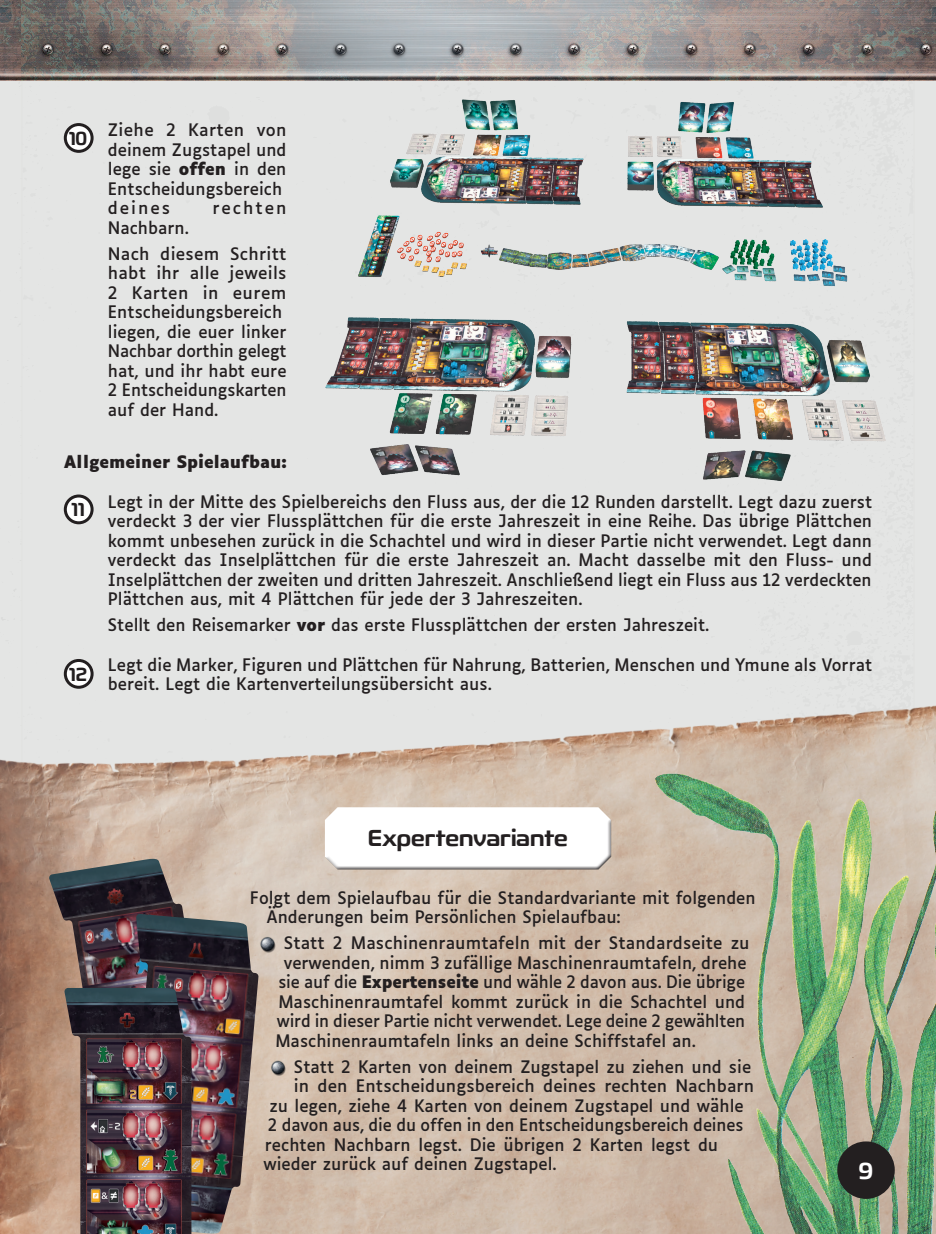
<style>
.page{position:relative;width:936px;height:1234px;background:#fff}
.page>*{position:absolute;margin:0;border:0;box-sizing:border-box;transform-origin:0 0}
.t1{font:24px "Fluctuation Rg";color:#231f20}
.t2{font:24px "Fluctuation Rg";color:#fff}
.t3{font:19.5px "Fluctuation Rg";color:#231f20}
.t4{font:16.5px/19.5px "Luciole";color:#231f20}
.t5{font:700 16.5px "Luciole";color:#231f20}
.t6{font:16.5px "Luciole";letter-spacing:.115em;color:#231f20}
.s1{font-weight:700}
</style>
<div class="page">
<svg style="left:11px;top:316px;width:10px;height:11px"></svg>
<svg style="left:12px;top:417px;width:8px;height:11px"></svg>
<svg style="left:19px;top:435px;width:2px;height:10px"></svg>
<svg style="left:14px;top:81px;width:7px;height:14px"></svg>
<svg style="left:16px;top:266px;width:5px;height:15px"></svg>
<svg style="left:19px;top:247px;width:2px;height:13px"></svg>
<svg style="left:10px;top:193px;width:7px;height:3px"></svg>
<svg style="left:9px;top:570px;width:4px;height:5px"></svg>
<svg style="left:11px;top:588px;width:10px;height:2px"></svg>
<svg style="left:17px;top:519px;width:4px;height:13px"></svg>
<svg style="left:12px;top:558px;width:9px;height:5px"></svg>
<div style="left:21px;top:81px;width:893px;height:509px;background:#e4e5e4"></div>
<img style="left:0;top:0;width:21px;height:81px">
<svg style="left:21px;top:0;width:914px;height:81px;background:#989391"></svg>
<img style="left:0;top:590px;width:935px;height:643px">
<img style="left:654px;top:759px;width:281px;height:474px">
<img style="left:49px;top:858px;width:166px;height:324px">
<img style="left:109px;top:913px;width:149px;height:320px">
<img style="left:64px;top:987px;width:127px;height:246px">
<img style="left:326px;top:100px;width:559px;height:380px">
<div style="left:324px;top:804px;width:289px;height:53px;background:#fff;opacity:.75"></div>
<div style="left:324px;top:817px;width:289px;height:53px;background:#231f20;opacity:.75"></div>
<div style="left:65px;top:124px;width:27px;height:27px;background:#fff;border-radius:50%"></div>
<div style="left:64px;top:123px;width:30px;height:30px;border:3px solid #231f20;border-radius:50%"></div>
<div style="left:65px;top:496px;width:27px;height:26px;background:#fff;border-radius:50%"></div>
<div style="left:64px;top:494px;width:30px;height:30px;border:3px solid #231f20;border-radius:50%"></div>
<div style="left:65px;top:660px;width:27px;height:27px;background:#fff;border-radius:50%"></div>
<div style="left:64px;top:658px;width:30px;height:30px;border:3px solid #231f20;border-radius:50%"></div>
<img style="left:257px;top:932px;width:21px;height:23px">
<img style="left:267px;top:1056px;width:21px;height:22px">
<div style="left:838px;top:1141px;width:55px;height:56px;background:#231f20;border-radius:50%"></div>
<div style="left:837px;top:1141px;width:57px;height:57px;border:2px solid #231f20;border-radius:50%"></div>
<p class="t3" style="left:69px;top:127px;width:20px">10</p>
<p class="t4" style="left:108px;top:119px;width:180px">Ziehe 2 Karten von deinem Zugstapel und lege sie <span class="s1">offen</span> in den<br>Entscheidungsbereich deines</p>
<p class="t6" style="left:212px;top:193px;width:76px">rechten</p>
<p class="t4" style="left:108px;top:213px;width:180px;line-height:25.8px">Nachbarn.<br>Nach diesem Schritt</p>
<p class="t4" style="left:108px;top:262px;width:180px">habt ihr alle jeweils<br>2 Karten in eurem<br>Entscheidungsbereich liegen, die euer linker<br>Nachbar dorthin gelegt hat, und ihr habt eure<br>2 Entscheidungskarten auf der Hand.</p>
<p class="t5" style="left:64px;top:452px;width:224px">Allgemeiner Spielaufbau:</p>
<p class="t3" style="left:72px;top:498px;width:14px">11</p>
<p class="t3" style="left:69px;top:662px;width:19px">12</p>
<p class="t4" style="left:108px;top:490px;width:765px;text-align:justify">Legt in der Mitte des Spielbereichs den Fluss aus, der die 12 Runden darstellt. Legt dazu zuerst verdeckt 3 der vier Flussplättchen für die erste Jahreszeit in eine Reihe. Das übrige Plättchen kommt unbesehen zurück in die Schachtel und wird in dieser Partie nicht verwendet. Legt dann verdeckt das Inselplättchen für die erste Jahreszeit an. Macht dasselbe mit den Fluss- und Inselplättchen der zweiten und dritten Jahreszeit. Anschließend liegt ein Fluss aus 12 verdeckten Plättchen aus, mit 4 Plättchen für jede der 3 Jahreszeiten.</p>
<p class="t4" style="left:108px;top:613px;width:603px">Stellt den Reisemarker <span class="s1">vor</span> das erste Flussplättchen der ersten Jahreszeit.</p>
<p class="t4" style="left:108px;top:653px;width:765px">Legt die Marker, Figuren und Plättchen für Nahrung, Batterien, Menschen und Ymune als Vorrat bereit. Legt die Kartenverteilungsübersicht aus.</p>
<h1 class="t1" style="left:368px;top:823px;width:201px">Expertenvariante</h1>
<p class="t4" style="left:266px;top:886px;width:491px;text-indent:-16px">Folgt dem Spielaufbau für die Standardvariante mit folgenden<br>Änderungen beim Persönlichen Spielaufbau:</p>
<p class="t4" style="left:284px;top:931px;width:467px">Statt 2 Maschinenraumtafeln mit der Standardseite zu</p>
<p class="t4" style="left:284px;top:951px;width:464px">verwenden, nimm 3 zufällige Maschinenraumtafeln, drehe</p>
<p class="t4" style="left:278px;top:970px;width:468px">sie auf die <span class="s1">Expertenseite</span> und wähle 2 davon aus. Die übrige</p>
<p class="t4" style="left:278px;top:990px;width:468px">Maschinenraumtafel kommt zurück in die Schachtel und</p>
<p class="t4" style="left:277px;top:1009px;width:470px">wird in dieser Partie nicht verwendet. Lege deine 2 gewählten</p>
<p class="t4" style="left:275px;top:1029px;width:422px">Maschinenraumtafeln links an deine Schiffstafel an.</p>
<p class="t4" style="left:294px;top:1054px;width:459px">Statt 2 Karten von deinem Zugstapel zu ziehen und sie</p>
<p class="t4" style="left:294px;top:1074px;width:462px">in den Entscheidungsbereich deines rechten Nachbarn</p>
<p class="t4" style="left:269px;top:1093px;width:476px">zu legen, ziehe 4 Karten von deinem Zugstapel und wähle</p>
<p class="t4" style="left:268px;top:1113px;width:477px">2 davon aus, die du offen in den Entscheidungsbereich deines</p>
<p class="t4" style="left:265px;top:1132px;width:455px">rechten Nachbarn legst. Die übrigen 2 Karten legst du</p>
<p class="t4" style="left:263px;top:1152px;width:295px">wieder zurück auf deinen Zugstapel.</p>
<h1 class="t2" style="left:858px;top:1156px;width:16px">9</h1>
</div>
